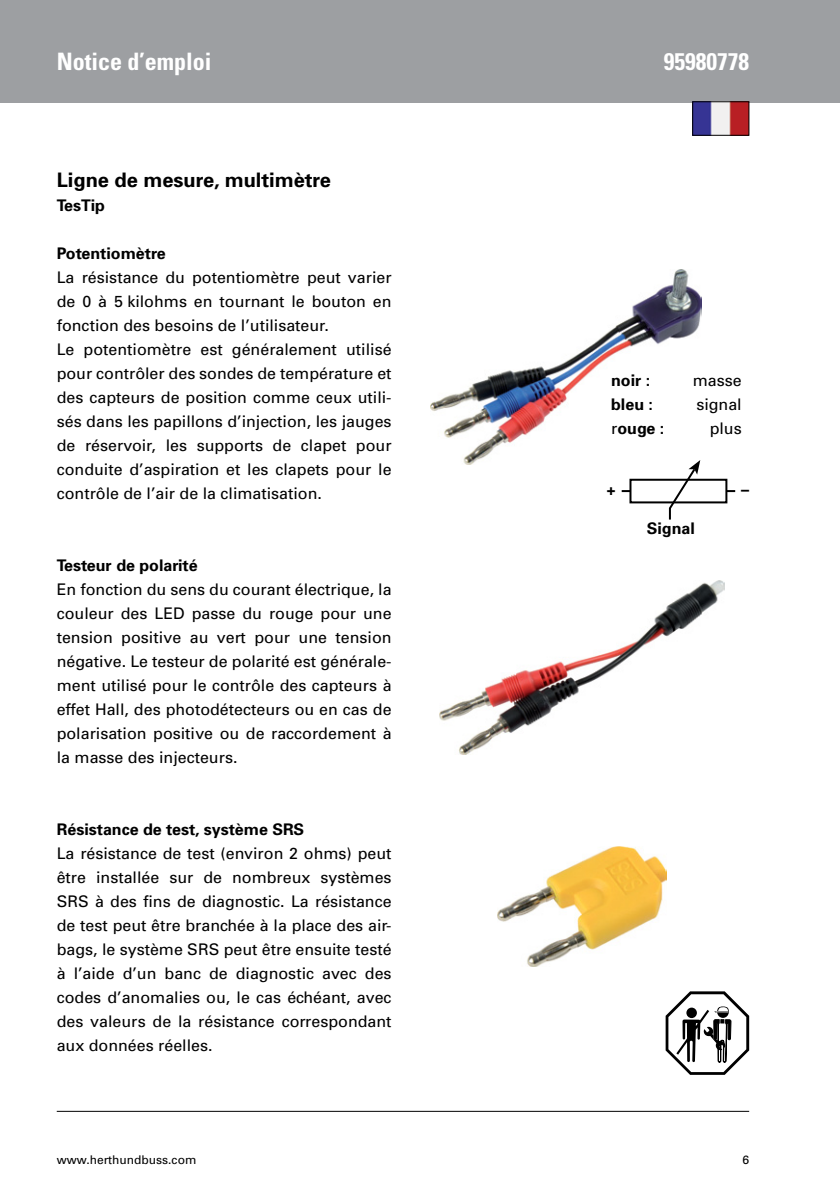
<style>
.page{position:relative;width:840px;height:1191px;background:#fff}
.page>*{position:absolute;margin:0;border:0;box-sizing:border-box;transform-origin:0 0}
.t1{font:700 condensed 24px "Univers";color:#fff}
.t2{font:700 20px "Univers";color:#000}
.t3{font:16px/24px "Univers";color:#000;text-align:justify}
.t4{font:700 16px "Univers";color:#000}
.t5{font:12px "Univers";color:#000}
.s1{font-weight:400}
</style>
<div class="page">
<div style="left:0;top:0;width:839px;height:102px;background:#9d9fa2"></div>
<hr style="left:57px;top:1111px;width:691px;height:1px;background:#000">
<img style="left:694px;top:103px;width:52px;height:30px">
<div style="left:692px;top:101px;width:56px;height:34px;border:1px solid #000"></div>
<svg style="left:665px;top:991px;width:83px;height:83px"></svg>
<img style="left:439px;top:580px;width:284px;height:174px">
<img style="left:497px;top:846px;width:168px;height:120px">
<img style="left:430px;top:269px;width:270px;height:195px">
<hr style="left:621px;top:490px;width:113px;height:2px;background:#000">
<div style="left:630px;top:480px;width:96px;height:22px;background:#fff"></div>
<div style="left:629px;top:479px;width:98px;height:24px;border:2px solid #000"></div>
<svg style="left:667px;top:460px;width:33px;height:60px"></svg>
<h1 class="t1" style="left:57px;top:47px;width:156px">Notice d’emploi</h1>
<h1 class="t1" style="left:663px;top:47px;width:87px">95980778</h1>
<p class="t2" style="left:57px;top:167px;width:275px">Ligne de mesure, multimètre</p>
<p class="t4" style="left:57px;top:195px;width:50px">TesTip</p>
<p class="t4" style="left:57px;top:243px;width:110px">Potentiomètre</p>
<p class="t3" style="left:57px;top:265px;width:336px;text-align:left">La résistance du potentiomètre peut varier de 0 à 5 kilohms en tournant le bouton en fonction des besoins de l’utilisateur.<br>Le potentiomètre est généralement utilisé pour contrôler des sondes de température et des capteurs de position comme ceux utili&shy;sés dans les papillons d’injection, les jauges de réservoir, les supports de clapet pour conduite d’aspiration et les clapets pour le contrôle de l’air de la climatisation.</p>
<p class="t4" style="left:57px;top:555px;width:142px">Testeur de polarité</p>
<p class="t3" style="left:57px;top:577px;width:336px">En fonction du sens du courant électrique, la couleur des LED passe du rouge pour une tension positive au vert pour une tension négative. Le testeur de polarité est générale&shy;ment utilisé pour le contrôle des capteurs à effet Hall, des photodétecteurs ou en cas de polarisation positive ou de raccordement à la masse des injecteurs.</p>
<p class="t4" style="left:57px;top:819px;width:249px">Résistance de test, système SRS</p>
<p class="t3" style="left:57px;top:841px;width:336px">La résistance de test (environ 2 ohms) peut être installée sur de nombreux systèmes SRS à des fins de diagnostic. La résistance de test peut être branchée à la place des air&shy;bags, le système SRS peut être ensuite testé à l’aide d’un banc de diagnostic avec des codes d’anomalies ou, le cas échéant, avec des valeurs de la résistance correspondant aux données réelles.</p>
<p class="t4" style="left:611px;top:369px;width:41px">noir :</p>
<p class="t3" style="left:692px;top:367px;width:50px">masse</p>
<p class="t4" style="left:611px;top:393px;width:43px">bleu :</p>
<p class="t3" style="left:696px;top:391px;width:47px">signal</p>
<p class="t4" style="left:611px;top:417px;width:55px"><span class="s1">r</span>ouge :</p>
<p class="t3" style="left:709px;top:415px;width:33px">plus</p>
<p class="t4" style="left:606px;top:479px;width:11px">+</p>
<p class="t4" style="left:740px;top:479px;width:9px">–</p>
<p class="t4" style="left:646px;top:518px;width:50px">Signal</p>
<p class="t5" style="left:57px;top:1152px;width:141px">www.herthundbuss.com</p>
<p class="t5" style="left:742px;top:1152px;width:8px">6</p>
</div>
